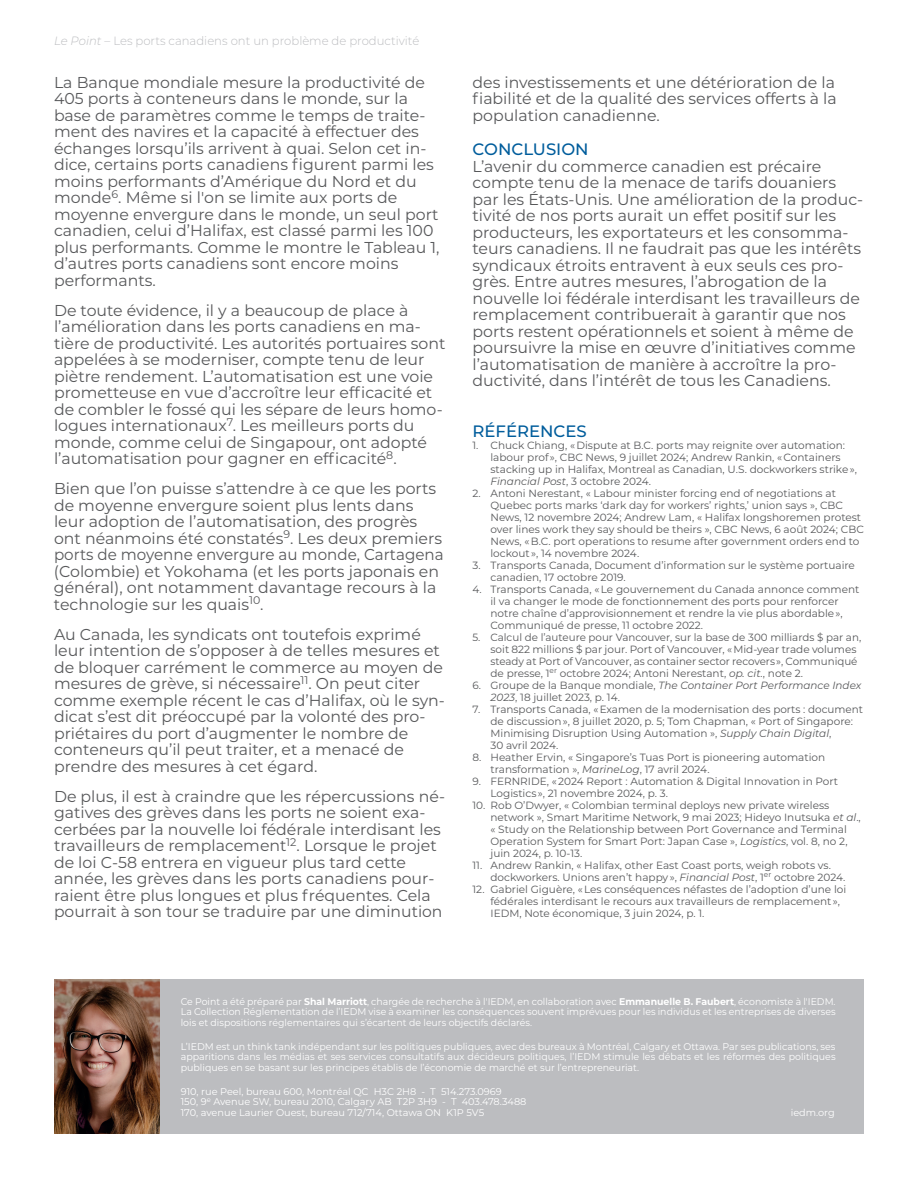
<style>
.page{position:relative;width:918px;height:1188px;background:#fff}
.page>*{position:absolute;margin:0;border:0;box-sizing:border-box;transform-origin:0 0}
.t1{font:500 16.5px "Montserrat";color:#005d9c}
.t2{font:15.75px/16.5px "Montserrat";color:#57585a}
.t3{font:300 12px "Montserrat";color:#bcbdc0}
.t4{font:10.5px/12px "Montserrat";color:#57585a}
.t5{font:9.75px/10.5px "Montserrat";color:#fff;text-align:justify}
.t6{font:9.75px/10.5px "Montserrat";color:#fff;text-align:justify;scale:.96 1}
.s1{font-style:italic}
.s2{font-weight:700}
</style>
<div class="page">
<div style="left:159px;top:980px;width:705px;height:154px;background:#bcbdc0"></div>
<img style="left:54px;top:980px;width:105px;height:154px">
<p class="t3" style="left:54px;top:33px;width:367px"><span class="s1">Le Point</span> – Les ports canadiens ont un problème de productivité</p>
<p class="t2" style="left:54px;top:73px;width:387px">La Banque mondiale mesure la productivité de 405 ports à conteneurs dans le monde, sur la base de paramètres comme le temps de traite&shy;ment des navires et la capacité à effectuer des échanges lorsqu’ils arrivent à quai. Selon cet in&shy;dice, certains ports canadiens figurent parmi les moins performants d’Amérique du Nord et du monde<sup>6</sup>. Même si l'on se limite aux ports de moyenne envergure dans le monde, un seul port canadien, celui d’Halifax, est classé parmi les 100 plus performants. Comme le montre le Tableau 1, d’autres ports canadiens sont encore moins performants.</p>
<p class="t2" style="left:54px;top:301px;width:393px">De toute évidence, il y a beaucoup de place à l’amélioration dans les ports canadiens en ma&shy;tière de productivité. Les autorités portuaires sont appelées à se moderniser, compte tenu de leur piètre rendement. L’automatisation est une voie prometteuse en vue d’accroître leur efficacité et de combler le fossé qui les sépare de leurs homo&shy;logues internationaux<sup>7</sup>. Les meilleurs ports du monde, comme celui de Singapour, ont adopté l’automatisation pour gagner en efficacité<sup>8</sup>.</p>
<p class="t2" style="left:54px;top:480px;width:391px">Bien que l’on puisse s’attendre à ce que les ports de moyenne envergure soient plus lents dans leur adoption de l’automatisation, des progrès ont néanmoins été constatés<sup>9</sup>. Les deux premiers ports de moyenne envergure au monde, Cartagena (Colombie) et Yokohama (et les ports japonais en général), ont notamment davantage recours à la technologie sur les quais<sup>10</sup>.</p>
<p class="t2" style="left:54px;top:625px;width:392px">Au Canada, les syndicats ont toutefois exprimé leur intention de s’opposer à de telles mesures et de bloquer carrément le commerce au moyen de mesures de grève, si nécessaire<sup>11</sup>. On peut citer comme exemple récent le cas d’Halifax, où le syn&shy;dicat s’est dit préoccupé par la volonté des pro&shy;priétaires du port d’augmenter le nombre de conteneurs qu’il peut traiter, et a menacé de prendre des mesures à cet égard.</p>
<p class="t2" style="left:54px;top:787px;width:393px">De plus, il est à craindre que les répercussions né&shy;gatives des grèves dans les ports ne soient exa&shy;cerbées par la nouvelle loi fédérale interdisant les travailleurs de remplacement<sup>12</sup>. Lorsque le projet de loi C-58 entrera en vigueur plus tard cette année, les grèves dans les ports canadiens pour&shy;raient être plus longues et plus fréquentes. Cela pourrait à son tour se traduire par une diminution</p>
<p class="t2" style="left:472px;top:73px;width:366px;text-align:justify">des investissements et une détérioration de la fiabilité et de la qualité des services offerts à la population canadienne.</p>
<p class="t1" style="left:472px;top:138px;width:118px">CONCLUSION</p>
<p class="t2" style="left:472px;top:157px;width:392px">L’avenir du commerce canadien est précaire compte tenu de la menace de tarifs douaniers par les États-Unis. Une amélioration de la produc&shy;tivité de nos ports aurait un effet positif sur les producteurs, les exportateurs et les consomma&shy;teurs canadiens. Il ne faudrait pas que les intérêts syndicaux étroits entravent à eux seuls ces pro&shy;grès. Entre autres mesures, l’abrogation de la nouvelle loi fédérale interdisant les travailleurs de remplacement contribuerait à garantir que nos ports restent opérationnels et soient à même de poursuivre la mise en œuvre d’initiatives comme l’automatisation de manière à accroître la pro&shy;ductivité, dans l’intérêt de tous les Canadiens.</p>
<p class="t1" style="left:472px;top:419px;width:116px">RÉFÉRENCES</p>
<p class="t4" style="left:490px;top:439px;width:368px;text-indent:-18px">1. Chuck Chiang, « Dispute at B.C. ports may reignite over automation: labour prof », CBC News, 9 juillet 2024; Andrew Rankin, « Containers stacking up in Halifax, Montreal as Canadian, U.S. dockworkers strike », <span class="s1">Financial Post</span>, 3 octobre 2024.</p>
<p class="t4" style="left:490px;top:487px;width:375px;text-indent:-18px">2. Antoni Nerestant, « Labour minister forcing end of negotiations at Quebec ports marks ‘dark day for workers’ rights,’ union says », CBC News, 12 novembre 2024; Andrew Lam, « Halifax longshoremen protest over lines work they say should be theirs », CBC News, 6 août 2024; CBC News, « B.C. port operations to resume after government orders end to lockout », 14 novembre 2024.</p>
<p class="t4" style="left:490px;top:559px;width:366px;text-indent:-18px">3. Transports Canada, Document d’information sur le système portuaire canadien, 17 octobre 2019.</p>
<p class="t4" style="left:490px;top:583px;width:370px;text-indent:-18px">4. Transports Canada, « Le gouvernement du Canada annonce comment il va changer le mode de fonctionnement des ports pour renforcer notre chaîne d’approvisionnement et rendre la vie plus abordable », Communiqué de presse, 11 octobre 2022.</p>
<p class="t4" style="left:490px;top:631px;width:372px;text-indent:-18px">5. Calcul de l’auteure pour Vancouver, sur la base de 300 milliards $ par an, soit 822 millions $ par jour. Port of Vancouver, « Mid-year trade volumes steady at Port of Vancouver, as container sector recovers », Communiqué de presse, 1<sup>er</sup> octobre 2024; Antoni Nerestant, <span class="s1">op. cit.</span>, note 2.</p>
<p class="t4" style="left:490px;top:679px;width:372px;text-indent:-18px">6. Groupe de la Banque mondiale, <span class="s1">The Container Port Performance Index<br>2023</span>, 18 juillet 2023, p. 14.</p>
<p class="t4" style="left:490px;top:703px;width:374px;text-indent:-18px">7. Transports Canada, « Examen de la modernisation des ports : document de discussion », 8 juillet 2020, p. 5; Tom Chapman, « Port of Singapore:<br>Minimising Disruption Using Automation », <span class="s1">Supply Chain Digital</span>,<br>30 avril 2024.</p>
<p class="t4" style="left:490px;top:751px;width:336px;text-indent:-18px">8. Heather Ervin, « Singapore’s Tuas Port is pioneering automation transformation », <span class="s1">MarineLog</span>, 17 avril 2024.</p>
<p class="t4" style="left:490px;top:775px;width:349px;text-indent:-18px">9. FERNRIDE, « 2024 Report : Automation &amp; Digital Innovation in Port<br>Logistics », 21 novembre 2024, p. 3.</p>
<p class="t4" style="left:490px;top:799px;width:372px;text-indent:-18px">10. Rob O’Dwyer, « Colombian terminal deploys new private wireless network », Smart Maritime Network, 9 mai 2023; Hideyo Inutsuka <span class="s1">et al</span>., « Study on the Relationship between Port Governance and Terminal Operation System for Smart Port: Japan Case », <span class="s1">Logistics</span>, vol. 8, no 2, juin 2024, p. 10-13.</p>
<p class="t4" style="left:490px;top:859px;width:357px;text-indent:-18px">11. Andrew Rankin, « Halifax, other East Coast ports, weigh robots vs. dockworkers. Unions aren’t happy », <span class="s1">Financial Post</span>, 1<sup>er</sup> octobre 2024.</p>
<p class="t4" style="left:491px;top:883px;width:357px;text-indent:-18px">12. Gabriel Giguère, « Les conséquences néfastes de l’adoption d’une loi fédérales interdisant le recours aux travailleurs de remplacement »,<br>IEDM, Note économique, 3 juin 2024, p. 1.</p>
<p class="t6" style="left:181px;top:996px;width:684px">Ce Point a été préparé par <span class="s2">Shal Marriott</span>, chargée de recherche à l'IEDM, en collaboration avec <span class="s2">Emmanuelle B. Faubert</span>, économiste à l'IEDM.<br>La Collection Réglementation de l’IEDM vise à examiner les conséquences souvent imprévues pour les individus et les entreprises de diverses lois et dispositions réglementaires qui s’écartent de leurs objectifs déclarés.</p>
<p class="t5" style="left:181px;top:1041px;width:656px">L’IEDM est un think tank indépendant sur les politiques publiques, avec des bureaux à Montréal, Calgary et Ottawa. Par ses publications, ses apparitions dans les médias et ses services consultatifs aux décideurs politiques, l’IEDM stimule les débats et les réformes des politiques publiques en se basant sur les principes établis de l’économie de marché et sur l’entrepreneuriat.</p>
<p class="t5" style="left:181px;top:1086px;width:347px;text-align:left">910, rue Peel, bureau 600, Montréal QC H3C 2H8 - T 514.273.0969<br>150, 9<sup>e</sup> Avenue SW, bureau 2010, Calgary AB T2P 3H9 - T 403.478.3488<br>170, avenue Laurier Ouest, bureau 712/714, Ottawa ON K1P 5V5</p>
<p class="t5" style="left:791px;top:1107px;width:45px">iedm.org</p>
</div>
